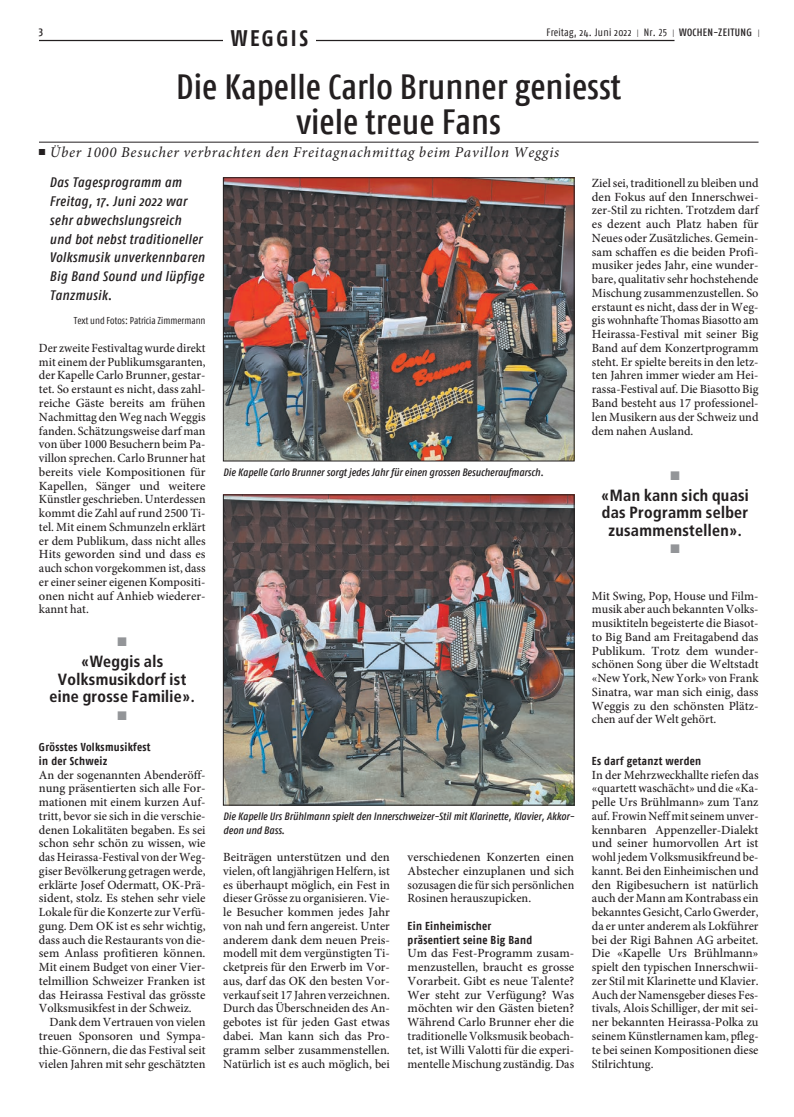
<style>
.page{position:relative;width:794px;height:1117px;background:#fff}
.page>*{position:absolute;margin:0;border:0;box-sizing:border-box;transform-origin:0 0}
._21_haupttitel_28pt{font:500 condensed 35px "Fago OT";color:#231f20}
.t1{font:700 condensed 22.5px "Fago OT";letter-spacing:.11em;color:#231f20}
._01_lauftext_minion{font:700 16.25px/17.5px "Transit";color:#231f20;text-align:center}
._16_untertitel{font:italic 15px "Minion Pro";letter-spacing:.05em;color:#231f20}
._13_lead_fago{font:italic 500 condensed 13.75px/18.8px "Fago OT";letter-spacing:.025em;color:#231f20}
._01_lauftext_minion-2{font:500 12.5px/13.8px "Minion Pro";color:#231f20;text-align:justify}
._01_lauftext_minion-3{font:500 12.5px/13.8px "Minion Pro";color:#231f20;text-align:justify;scale:.95 1}
._02_lauftext_minion{font:500 12.5px/13.8px "Minion Pro";color:#231f20;text-align:justify}
._01_lauftext_minion-4{font:12.5px "Zapf Dingbats ITC";color:#939598}
._01_lauftext_minion-5{font:700 condensed 11.5px "Fago OT";letter-spacing:.025em;color:#231f20}
.t2{font:500 condensed 11.25px "Fago OT";color:#231f20}
._12_legende{font:italic 500 condensed 10.62px/13.8px "Fago OT";color:#231f20}
.t3{font:condensed 10.62px "Fago OT";letter-spacing:.025em;color:#231f20}
._01_lauftext_minion-6{font:condensed 10px "Fago OT";color:#231f20}
.s1{font-weight:500}
</style>
<div class="page">
<hr style="left:39px;top:40px;width:635px;height:1px;background:#231f20">
<div style="left:223px;top:30px;width:92px;height:27px;background:#fff"></div>
<hr style="left:39px;top:142px;width:719px;height:1px;background:#231f20">
<img style="left:225px;top:180px;width:347px;height:279px">
<div style="left:223px;top:178px;width:351px;height:283px;border:1px solid #231f20"></div>
<img style="left:225px;top:496px;width:347px;height:307px">
<div style="left:223px;top:494px;width:351px;height:311px;border:1px solid #231f20"></div>
<p class="t2" style="left:39px;top:26px;width:6px">3</p>
<p class="t3" style="left:546px;top:26px;width:214px">Freitag, 24. Juni 2022 I Nr. 25 I <span class="s1">WOCHEN-ZEITUNG</span> I</p>
<p class="t1" style="left:231px;top:24px;width:79px">WEGGIS</p>
<p class="_21_haupttitel_28pt" style="left:176px;top:66px;width:446px">Die Kapelle Carlo Brunner geniesst</p>
<p class="_21_haupttitel_28pt" style="left:296px;top:101px;width:206px">viele treue Fans</p>
<p class="_16_untertitel" style="left:39px;top:141px;width:522px">■ Über 1000 Besucher verbrachten den Freitagnachmittag beim Pavillon Weggis</p>
<p class="_13_lead_fago" style="left:50px;top:173px;width:156px">Das Tagesprogramm am<br>Freitag, 17. Juni 2022 war sehr abwechslungsreich und bot nebst traditioneller<br>Volksmusik unverkennbaren<br>Big Band Sound und lüpfige<br>Tanzmusik.</p>
<p class="_01_lauftext_minion-6" style="left:74px;top:315px;width:133px">Text und Fotos: Patricia Zimmermann</p>
<p class="_01_lauftext_minion-3" style="left:39px;top:341px;width:177px">Der zweite Festivaltag wurde direkt mit einem der Publikumsgaranten, der Kapelle Carlo Brunner, gestar&shy;tet. So erstaunt es nicht, dass zahl&shy;reiche Gäste bereits am frühen Nachmittag den Weg nach Weggis fanden. Schätzungsweise darf man von über 1000 Besuchern beim Pa&shy;villon sprechen. Carlo Brunner hat bereits viele Kompositionen für Kapellen, Sänger und weitere Künstler geschrieben. Unterdessen kommt die Zahl auf rund 2500 Ti&shy;tel. Mit einem Schmunzeln erklärt er dem Publikum, dass nicht alles Hits geworden sind und dass es auch schon vorgekommen ist, dass er einer seiner eigenen Kompositi&shy;onen nicht auf Anhieb wiederer&shy;kannt hat.</p>
<p class="_01_lauftext_minion-4" style="left:118px;top:635px;width:11px">■</p>
<p class="_01_lauftext_minion" style="left:50px;top:652px;width:147px">«Weggis als<br>Volksmusikdorf ist eine grosse Familie».</p>
<p class="_01_lauftext_minion-4" style="left:118px;top:709px;width:11px">■</p>
<p class="_01_lauftext_minion-5" style="left:39px;top:740px;width:113px">Grösstes Volksmusikfest</p>
<p class="_01_lauftext_minion-5" style="left:39px;top:753px;width:70px">in der Schweiz</p>
<p class="_01_lauftext_minion-2" style="left:39px;top:767px;width:168px">An der sogenannten Abenderöff&shy;nung präsentierten sich alle For&shy;mationen mit einem kurzen Auf&shy;tritt, bevor sie sich in die verschie&shy;denen Lokalitäten begaben. Es sei schon sehr schön zu wissen, wie das Heirassa-Festival von der Weg&shy;giser Bevölkerung getragen werde, erklärte Josef Odermatt, OK-Prä&shy;sident, stolz. Es stehen sehr viele Lokale für die Konzerte zur Verfü&shy;gung. Dem OK ist es sehr wichtig, dass auch die Restaurants von die&shy;sem Anlass profitieren können.<br>Mit einem Budget von einer Vier&shy;telmillion Schweizer Franken ist das Heirassa Festival das grösste Volksmusikfest in der Schweiz.</p>
<p class="_02_lauftext_minion" style="left:39px;top:1015px;width:168px;text-indent:11px">Dank dem Vertrauen von vielen treuen Sponsoren und Sympa&shy;thie-Gönnern, die das Festival seit vielen Jahren mit sehr geschätzten</p>
<p class="_12_legende" style="left:223px;top:465px;width:322px">Die Kapelle Carlo Brunner sorgt jedes Jahr für einen grossen Besucheraufmarsch.</p>
<p class="_12_legende" style="left:223px;top:809px;width:352px">Die Kapelle Urs Brühlmann spielt den Innerschweizer-Stil mit Klarinette, Klavier, Akkor&shy;deon und Bass.</p>
<p class="_02_lauftext_minion" style="left:223px;top:850px;width:168px">Beiträgen unterstützen und den vielen, oft langjährigen Helfern, ist es überhaupt möglich, ein Fest in dieser Grösse zu organisieren. Vie&shy;le Besucher kommen jedes Jahr von nah und fern angereist. Unter anderem dank dem neuen Preis&shy;modell mit dem vergünstigten Ti&shy;cketpreis für den Erwerb im Vor&shy;aus, darf das OK den besten Vor&shy;verkauf seit 17 Jahren verzeichnen.</p>
<p class="_01_lauftext_minion-2" style="left:223px;top:1001px;width:168px">Durch das Überschneiden des An&shy;gebotes ist für jeden Gast etwas dabei. Man kann sich das Pro&shy;gramm selber zusammenstellen.<br>Natürlich ist es auch möglich, bei</p>
<p class="_01_lauftext_minion-2" style="left:407px;top:850px;width:168px">verschiedenen Konzerten einen Abstecher einzuplanen und sich sozusagen die für sich persönlichen Rosinen herauszupicken.</p>
<p class="_01_lauftext_minion-5" style="left:407px;top:918px;width:85px">Ein Einheimischer</p>
<p class="_01_lauftext_minion-5" style="left:407px;top:932px;width:126px">präsentiert seine Big Band</p>
<p class="_01_lauftext_minion-2" style="left:407px;top:946px;width:168px">Um das Fest-Programm zusam&shy;menzustellen, braucht es grosse Vorarbeit. Gibt es neue Talente?<br>Wer steht zur Verfügung? Was möchten wir den Gästen bieten?<br>Während Carlo Brunner eher die traditionelle Volksmusik beobach&shy;tet, ist Willi Valotti für die experi&shy;mentelle Mischung zuständig. Das</p>
<p class="_01_lauftext_minion-2" style="left:592px;top:176px;width:168px">Ziel sei, traditionell zu bleiben und den Fokus auf den Innerschwei&shy;zer-Stil zu richten. Trotzdem darf es dezent auch Platz haben für Neues oder Zusätzliches. Gemein&shy;sam schaffen es die beiden Profi&shy;musiker jedes Jahr, eine wunder&shy;bare, qualitativ sehr hochstehende Mischung zusammenzustellen. So erstaunt es nicht, dass der in Weg&shy;gis wohnhafte Thomas Biasotto am Heirassa-Festival mit seiner Big Band auf dem Konzertprogramm steht. Er spielte bereits in den letz&shy;ten Jahren immer wieder am Hei&shy;rassa-Festival auf. Die Biasotto Big Band besteht aus 17 professionel&shy;len Musikern aus der Schweiz und dem nahen Ausland.</p>
<p class="_01_lauftext_minion-4" style="left:670px;top:469px;width:11px">■</p>
<p class="_01_lauftext_minion" style="left:601px;top:486px;width:149px">«Man kann sich quasi das Programm selber zusammenstellen».</p>
<p class="_01_lauftext_minion-4" style="left:670px;top:543px;width:11px">■</p>
<p class="_01_lauftext_minion-2" style="left:592px;top:588px;width:168px">Mit Swing, Pop, House und Film&shy;musik aber auch bekannten Volks&shy;musiktiteln begeisterte die Biasot&shy;to Big Band am Freitagabend das Publikum. Trotz dem wunder&shy;schönen Song über die Weltstadt «New York, New York» von Frank Sinatra, war man sich einig, dass Weggis zu den schönsten Plätz&shy;chen auf der Welt gehört.</p>
<p class="_01_lauftext_minion-5" style="left:592px;top:753px;width:111px">Es darf getanzt werden</p>
<p class="_01_lauftext_minion-2" style="left:592px;top:767px;width:168px">In der Mehrzweckhallte riefen das «quartett waschächt» und die «Ka&shy;pelle Urs Brühlmann» zum Tanz auf. Frowin Neff mit seinem unver&shy;kennbaren Appenzeller-Dialekt und seiner humorvollen Art ist wohl jedem Volksmusikfreund be&shy;kannt. Bei den Einheimischen und den Rigibesuchern ist natürlich auch der Mann am Kontrabass ein bekanntes Gesicht, Carlo Gwerder, da er unter anderem als Lokführer bei der Rigi Bahnen AG arbeitet.<br>Die «Kapelle Urs Brühlmann» spielt den typischen Innerschwii&shy;zer Stil mit Klarinette und Klavier.<br>Auch der Namensgeber dieses Fes&shy;tivals, Alois Schilliger, der mit sei&shy;ner bekannten Heirassa-Polka zu seinem Künstlernamen kam, pfleg&shy;te bei seinen Kompositionen diese Stilrichtung.</p>
</div>
